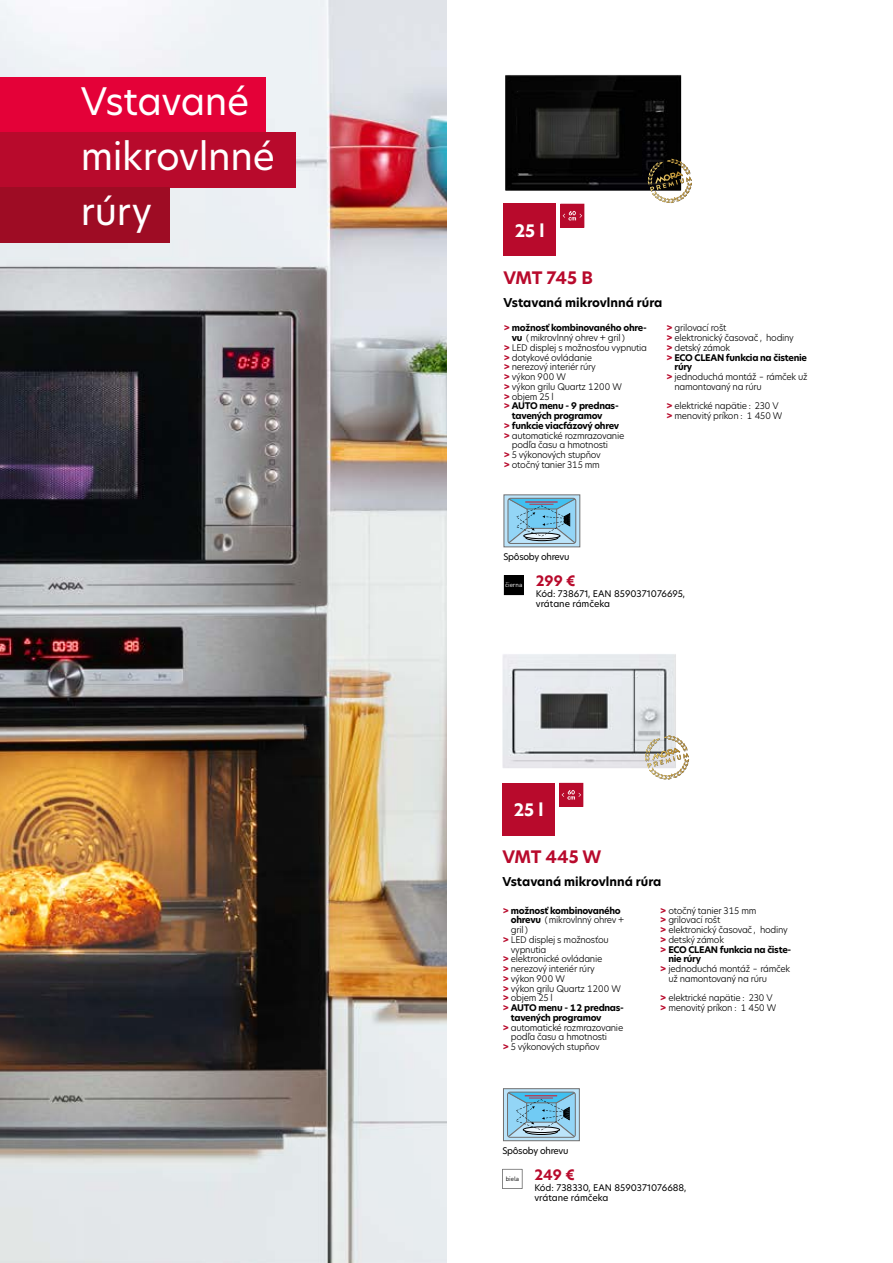
<style>
.page{position:relative;width:893px;height:1263px;background:#fff}
.page>*{position:absolute;margin:0;border:0;box-sizing:border-box;transform-origin:0 0}
.t1{font:37.35px/55.1px "New Hero";letter-spacing:-.01em;color:#fff}
.t2{font:700 16.95px "New Hero";letter-spacing:-.03em;color:#b80a2c}
.t3{font:700 16.95px "New Hero";color:#fff}
.t4{font:700 14.1px "New Hero";color:#b80a2c}
.t5{font:700 12px "New Hero";color:#000}
.t6{font:300 9px/9.8px "New Hero";letter-spacing:-.03em;color:#000}
.t7{font:700 9px "New Hero";letter-spacing:-.03em;color:#000}
.t8{font:9px/10.5px "New Hero";color:#000}
.t9{font:9px "New Hero";letter-spacing:-.03em;color:#000}
.t10{font:6.3px "DIN Pro";letter-spacing:-.01em;color:#fff}
.t11{font:6.3px "DIN Pro";letter-spacing:-.01em;color:#000}
.s1{color:#b80a2c}
.s2{font-weight:700}
.s3{font-weight:700;color:#b80a2c}
</style>
<div class="page">
<img style="left:0;top:0;width:446px;height:1263px">
<div style="left:0;top:77px;width:266px;height:55px;background:#e40138"></div>
<div style="left:0;top:132px;width:296px;height:55px;background:#b80a2c"></div>
<div style="left:0;top:187px;width:169px;height:55px;background:#9e0c24"></div>
<svg style="left:504px;top:575px;width:20px;height:20px"></svg>
<svg style="left:504px;top:495px;width:76px;height:52px;background:#87b8d1"></svg>
<div style="left:503px;top:204px;width:53px;height:52px;background:#b80a2c"></div>
<svg style="left:560px;top:204px;width:24px;height:24px"></svg>
<img style="left:505px;top:75px;width:176px;height:116px">
<svg style="left:648px;top:159px;width:44px;height:44px"></svg>
<svg style="left:502px;top:1169px;width:20px;height:20px"></svg>
<svg style="left:503px;top:1088px;width:77px;height:53px;background:#87b7cf"></svg>
<div style="left:502px;top:783px;width:53px;height:52px;background:#b80a2c"></div>
<svg style="left:559px;top:783px;width:24px;height:24px"></svg>
<img style="left:502px;top:654px;width:174px;height:114px">
<svg style="left:645px;top:735px;width:44px;height:44px"></svg>
<h1 class="t1" style="left:81px;top:73px;width:195px">Vstavané mikrovlnné rúry</h1>
<h2 class="t3" style="left:515px;top:219px;width:31px">25 l</h2>
<h2 class="t2" style="left:503px;top:266px;width:91px">VMT 745 B</h2>
<h3 class="t5" style="left:503px;top:294px;width:161px">Vstavaná mikrovlnná rúra</h3>
<p class="t7" style="left:503px;top:322px;width:145px"><span class="s1">&gt;</span> možnosť kombinovaného ohre-</p>
<p class="t6" style="left:512px;top:333px;width:116px"><span class="s2">vu</span> (mikrovlnný ohrev + gril)</p>
<p class="t6" style="left:503px;top:342px;width:145px"><span class="s3">&gt;</span> LED displej s možnosťou vypnutia</p>
<p class="t6" style="left:503px;top:352px;width:90px"><span class="s3">&gt;</span> dotykové ovládanie</p>
<p class="t6" style="left:503px;top:362px;width:94px"><span class="s3">&gt;</span> nerezový interiér rúry</p>
<p class="t6" style="left:503px;top:372px;width:64px"><span class="s3">&gt;</span> výkon 900 W</p>
<p class="t6" style="left:503px;top:381px;width:120px"><span class="s3">&gt;</span> výkon grilu Quartz 1200 W</p>
<p class="t6" style="left:503px;top:391px;width:52px"><span class="s3">&gt;</span> objem 25 l</p>
<p class="t7" style="left:503px;top:400px;width:117px"><span class="s1">&gt;</span> AUTO menu - 9 prednas-</p>
<p class="t7" style="left:512px;top:410px;width:92px">tavených programov</p>
<p class="t7" style="left:503px;top:419px;width:117px"><span class="s1">&gt;</span> funkcie viacfázový ohrev</p>
<p class="t6" style="left:503px;top:430px;width:122px"><span class="s3">&gt;</span> automatické rozmrazovanie</p>
<p class="t6" style="left:512px;top:440px;width:98px">podľa času a hmotnosti</p>
<p class="t6" style="left:503px;top:450px;width:99px"><span class="s3">&gt;</span> 5 výkonových stupňov</p>
<p class="t6" style="left:503px;top:459px;width:98px"><span class="s3">&gt;</span> otočný tanier 315 mm</p>
<p class="t6" style="left:666px;top:323px;width:62px"><span class="s3">&gt;</span> grilovací rošt</p>
<p class="t6" style="left:666px;top:333px;width:129px"><span class="s3">&gt;</span> elektronický časovač, hodiny</p>
<p class="t6" style="left:666px;top:342px;width:66px"><span class="s3">&gt;</span> detský zámok</p>
<p class="t7" style="left:666px;top:351px;width:142px"><span class="s1">&gt;</span> ECO CLEAN funkcia na čistenie</p>
<p class="t7" style="left:674px;top:361px;width:19px">rúry</p>
<p class="t6" style="left:666px;top:372px;width:143px"><span class="s3">&gt;</span> jednoduchá montáž – rámček už</p>
<p class="t6" style="left:674px;top:381px;width:89px">namontovaný na rúru</p>
<p class="t6" style="left:666px;top:401px;width:118px"><span class="s3">&gt;</span> elektrické napätie: 230 V <span class="s3">&gt;</span> menovitý príkon: 1 450 W</p>
<p class="t9" style="left:503px;top:550px;width:68px">Spôsoby ohrevu</p>
<p class="t10" style="left:505px;top:581px;width:19px">čierna</p>
<h3 class="t4" style="left:536px;top:572px;width:41px">299 €</h3>
<p class="t8" style="left:536px;top:588px;width:151px">Kód: 738671, EAN 8590371076695, vrátane rámčeka</p>
<h2 class="t3" style="left:514px;top:798px;width:31px">25 l</h2>
<h2 class="t2" style="left:502px;top:845px;width:100px">VMT 445 W</h2>
<h3 class="t5" style="left:502px;top:873px;width:161px">Vstavaná mikrovlnná rúra</h3>
<p class="t7" style="left:502px;top:904px;width:120px"><span class="s1">&gt;</span> možnosť kombinovaného</p>
<p class="t6" style="left:511px;top:915px;width:115px"><span class="s2">ohrevu</span> (mikrovlnný ohrev +</p>
<p class="t6" style="left:511px;top:925px;width:20px">gril)</p>
<p class="t6" style="left:502px;top:934px;width:108px"><span class="s3">&gt;</span> LED displej s možnosťou</p>
<p class="t6" style="left:511px;top:944px;width:37px">vypnutia</p>
<p class="t6" style="left:502px;top:954px;width:101px"><span class="s3">&gt;</span> elektronické ovládanie</p>
<p class="t6" style="left:502px;top:964px;width:94px"><span class="s3">&gt;</span> nerezový interiér rúry</p>
<p class="t6" style="left:502px;top:973px;width:64px"><span class="s3">&gt;</span> výkon 900 W</p>
<p class="t6" style="left:502px;top:983px;width:120px"><span class="s3">&gt;</span> výkon grilu Quartz 1200 W</p>
<p class="t6" style="left:502px;top:993px;width:52px"><span class="s3">&gt;</span> objem 25 l</p>
<p class="t7" style="left:502px;top:1001px;width:123px"><span class="s1">&gt;</span> AUTO menu - 12 prednas-</p>
<p class="t7" style="left:511px;top:1011px;width:92px">tavených programov</p>
<p class="t6" style="left:502px;top:1022px;width:122px"><span class="s3">&gt;</span> automatické rozmrazovanie</p>
<p class="t6" style="left:511px;top:1032px;width:98px">podľa času a hmotnosti</p>
<p class="t6" style="left:502px;top:1042px;width:99px"><span class="s3">&gt;</span> 5 výkonových stupňov</p>
<p class="t6" style="left:660px;top:905px;width:98px"><span class="s3">&gt;</span> otočný tanier 315 mm</p>
<p class="t6" style="left:660px;top:915px;width:62px"><span class="s3">&gt;</span> grilovací rošt</p>
<p class="t6" style="left:660px;top:925px;width:129px"><span class="s3">&gt;</span> elektronický časovač, hodiny</p>
<p class="t6" style="left:660px;top:934px;width:66px"><span class="s3">&gt;</span> detský zámok</p>
<p class="t7" style="left:660px;top:943px;width:133px"><span class="s1">&gt;</span> ECO CLEAN funkcia na čiste-</p>
<p class="t7" style="left:668px;top:953px;width:34px">nie rúry</p>
<p class="t6" style="left:660px;top:963px;width:132px"><span class="s3">&gt;</span> jednoduchá montáž – rámček</p>
<p class="t6" style="left:668px;top:973px;width:100px">už namontovaný na rúru</p>
<p class="t6" style="left:660px;top:993px;width:118px"><span class="s3">&gt;</span> elektrické napätie: 230 V <span class="s3">&gt;</span> menovitý príkon: 1 450 W</p>
<p class="t9" style="left:502px;top:1144px;width:68px">Spôsoby ohrevu</p>
<p class="t11" style="left:506px;top:1174px;width:15px">biela</p>
<h3 class="t4" style="left:534px;top:1165px;width:42px">249 €</h3>
<p class="t8" style="left:534px;top:1182px;width:154px">Kód: 738330, EAN 8590371076688, vrátane rámčeka</p>
</div>
